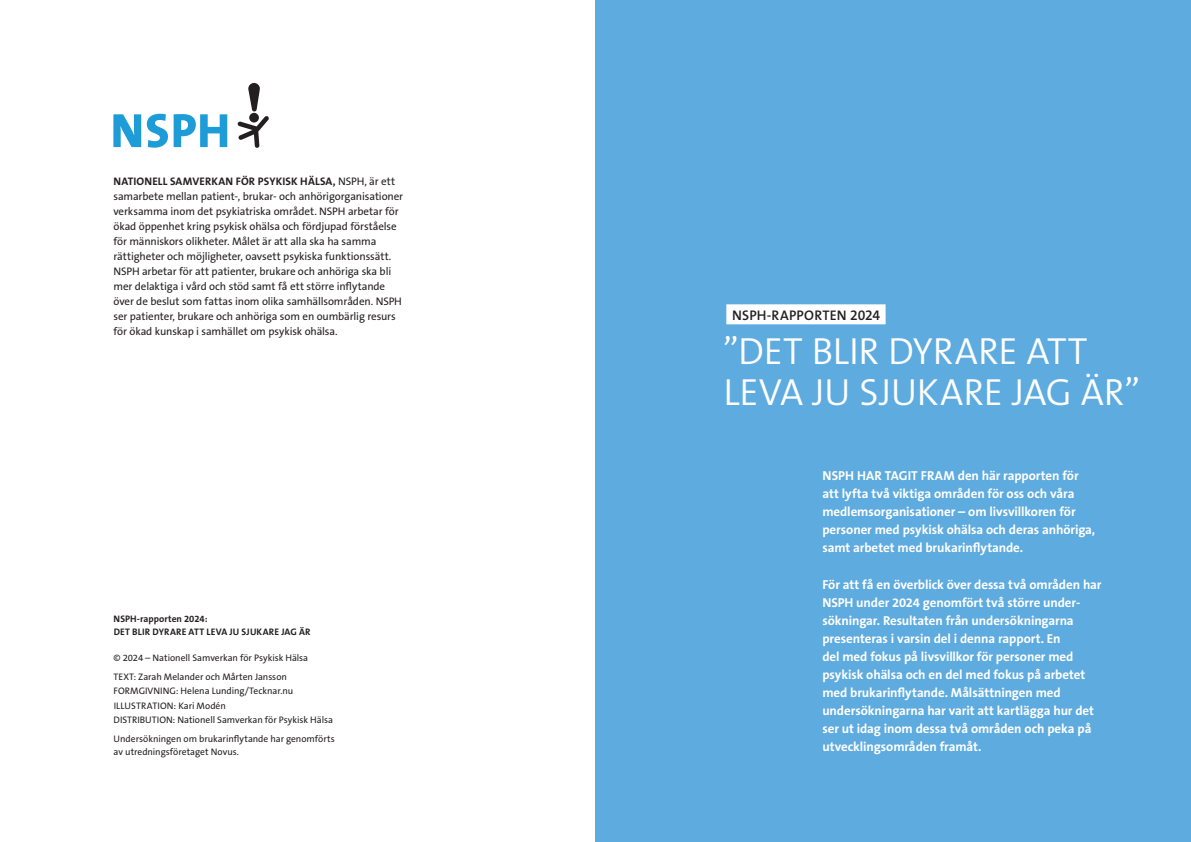
<style>
.page{position:relative;width:1191px;height:842px;background:#fff}
.page>*{position:absolute;margin:0;border:0;box-sizing:border-box;transform-origin:0 0}
.t1{font:300 38px/41px "The Sans B W4";letter-spacing:-.005em;color:#fff}
.överrub_platta_vit{font:600 14px "The Sans B W6";letter-spacing:.01em;color:#231f20}
.ingress{font:700 13px/18px "The Sans B W7";letter-spacing:-.005em;color:#fff}
.ingress-2{font:11px/15px "The Sans B W5 Plain";letter-spacing:-.01em;color:#231f20}
.Bröd{font:9.5px/13px "The Sans B W5 Plain";color:#231f20}
.Bröd-2{font:700 9.5px "The Sans B W7";letter-spacing:.015em;color:#231f20}
.s1{font-family:"The Sans B W7";font-weight:700}
</style>
<div class="page">
<div style="left:595px;top:0;width:596px;height:842px;background:#5eabdf"></div>
<svg style="left:237px;top:83px;width:32px;height:65px"></svg>
<svg style="left:113px;top:114px;width:28px;height:33px"></svg>
<svg style="left:147px;top:114px;width:21px;height:34px"></svg>
<svg style="left:174px;top:114px;width:53px;height:33px"></svg>
<div style="left:726px;top:304px;width:159px;height:20px;background:#fff"></div>
<p class="ingress-2" style="left:113px;top:174px;width:291px"><span class="s1">NATIONELL SAMVERKAN FÖR PSYKISK HÄLSA,</span> NSPH, är ett samarbete mellan patient-, brukar- och anhörigorganisationer verksamma inom det psykiatriska området. NSPH arbetar för ökad öppenhet kring psykisk ohälsa och fördjupad förståelse för människors olikheter. Målet är att alla ska ha samma rättigheter och möjligheter, oavsett psykiska funktionssätt.<br>NSPH arbetar för att patienter, brukare och anhöriga ska bli mer delaktiga i vård och stöd samt få ett större inflytande över de beslut som fattas inom olika samhällsområden. NSPH ser patienter, brukare och anhöriga som en oumbärlig resurs för ökad kunskap i samhället om psykisk ohälsa.</p>
<p class="Bröd-2" style="left:114px;top:613px;width:95px">NSPH-rapporten 2024:</p>
<p class="Bröd-2" style="left:114px;top:626px;width:198px">DET BLIR DYRARE ATT LEVA JU SJUKARE JAG ÄR</p>
<p class="Bröd" style="left:114px;top:651px;width:196px">© 2024 – Nationell Samverkan för Psykisk Hälsa</p>
<p class="Bröd" style="left:114px;top:670px;width:175px">TEXT: Zarah Melander och Mårten Jansson</p>
<p class="Bröd" style="left:114px;top:685px;width:181px">FORMGIVNING: Helena Lunding/Tecknar.nu</p>
<p class="Bröd" style="left:114px;top:699px;width:114px">ILLUSTRATION: Kari Modén</p>
<p class="Bröd" style="left:114px;top:713px;width:221px">DISTRIBUTION: Nationell Samverkan för Psykisk Hälsa</p>
<p class="Bröd" style="left:114px;top:732px;width:223px">Undersökningen om brukarinflytande har genomförts av utredningsföretaget Novus.</p>
<p class="överrub_platta_vit" style="left:732px;top:306px;width:150px">NSPH-RAPPORTEN 2024</p>
<p class="t1" style="left:723px;top:331px;width:418px">”DET BLIR DYRARE ATT<br>LEVA JU SJUKARE JAG ÄR”</p>
<p class="ingress" style="left:822px;top:466px;width:274px">NSPH HAR TAGIT FRAM den här rapporten för att lyfta två viktiga områden för oss och våra medlemsorganisationer – om livsvillkoren för personer med psykisk ohälsa och deras anhöriga, samt arbetet med brukarinflytande.</p>
<p class="ingress" style="left:822px;top:576px;width:281px">För att få en överblick över dessa två områden har NSPH under 2024 genomfört två större under&shy;sökningar. Resultaten från undersökningarna presenteras i varsin del i denna rapport. En<br>del med fokus på livsvillkor för personer med psykisk ohälsa och en del med fokus på arbetet med brukarinflytande. Målsättningen med undersökningarna har varit att kartlägga hur det ser ut idag inom dessa två områden och peka på utvecklingsområden framåt.</p>
</div>
